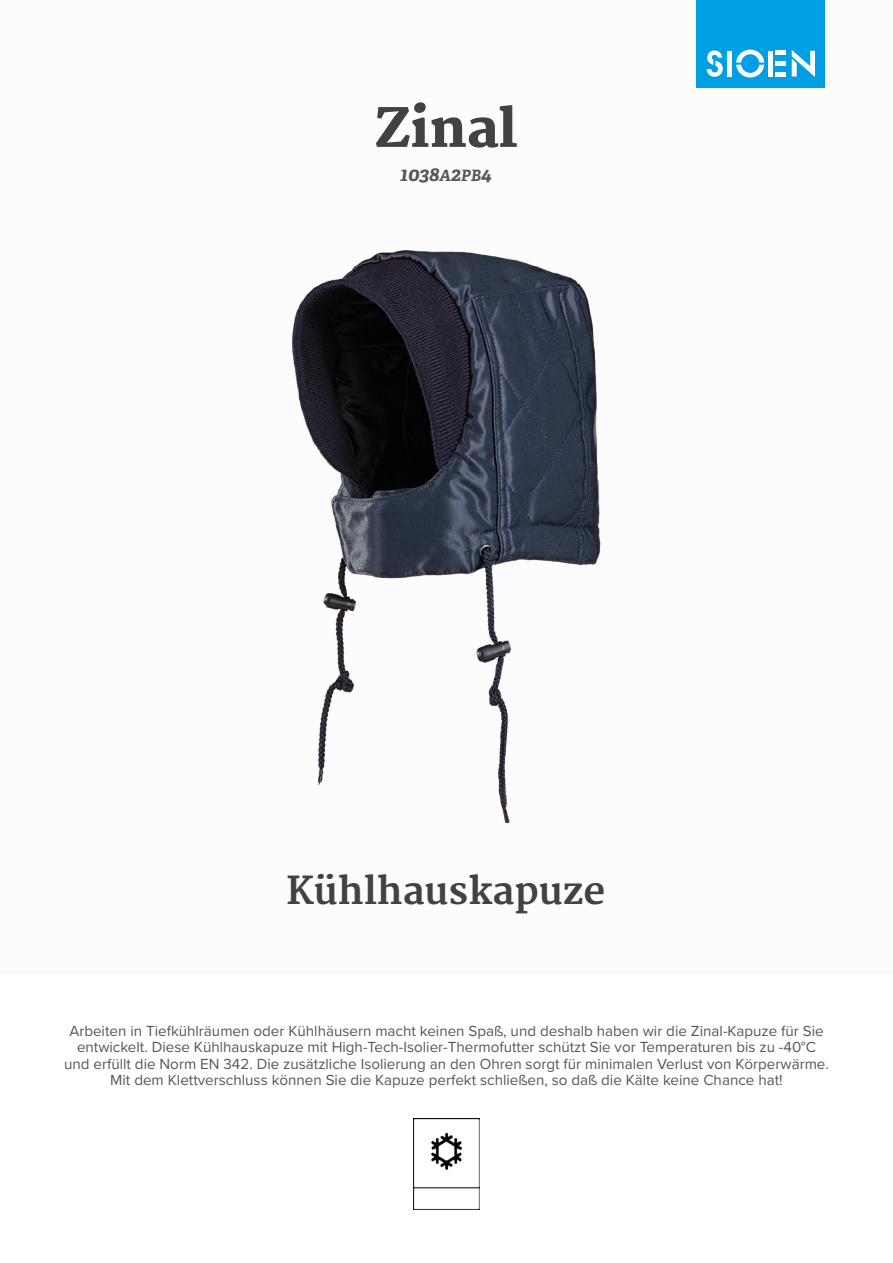
<style>
.page{position:relative;width:893px;height:1263px;background:#fff}
.page>*{position:absolute;margin:0;border:0;box-sizing:border-box;transform-origin:0 0}
.t1{font:800 52.5px "Merriweather";color:#424243}
.t2{font:700 37.5px "Merriweather";color:#424243}
.t3{font:italic 700 19.5px "Adelle PE";color:#575756}
.t4{font:15.15px/16.5px "Proxima Nova";color:#575756;text-align:center}
.s1{font-size:15.6px}
</style>
<div class="page">
<div style="left:697px;top:0;width:128px;height:88px;background:#009fe3"></div>
<svg style="left:707px;top:50px;width:16px;height:27px"></svg>
<svg style="left:736px;top:50px;width:28px;height:28px"></svg>
<div style="left:727px;top:51px;width:5px;height:26px;background:#fff"></div>
<div style="left:768px;top:51px;width:5px;height:26px;background:#fff"></div>
<div style="left:775px;top:72px;width:11px;height:5px;background:#fff"></div>
<div style="left:775px;top:61px;width:11px;height:5px;background:#fff"></div>
<hr style="left:775px;top:51px;width:11px;height:4px;background:#fff">
<svg style="left:792px;top:50px;width:23px;height:27px"></svg>
<img style="left:413px;top:1118px;width:67px;height:92px">
<img style="left:292px;top:250px;width:309px;height:574px">
<h1 class="t1" style="left:375px;top:98px;width:144px">Zinal</h1>
<p class="t3" style="left:400px;top:160px;width:93px">1038<span class="s1">A</span>2<span class="s1">PB</span>4</p>
<h2 class="t2" style="left:286px;top:869px;width:320px">Kühlhauskapuze</h2>
<p class="t4" style="left:64px;top:1022px;width:766px">Arbeiten in Tiefkühlräumen oder Kühlhäusern macht keinen Spaß, und deshalb haben wir die Zinal-Kapuze für Sie entwickelt. Diese Kühlhauskapuze mit High-Tech-Isolier-Thermofutter schützt Sie vor Temperaturen bis zu -40°C und erfüllt die Norm EN 342. Die zusätzliche Isolierung an den Ohren sorgt für minimalen Verlust von Körperwärme.<br>Mit dem Klettverschluss können Sie die Kapuze perfekt schließen, so daß die Kälte keine Chance hat!</p>
</div>
